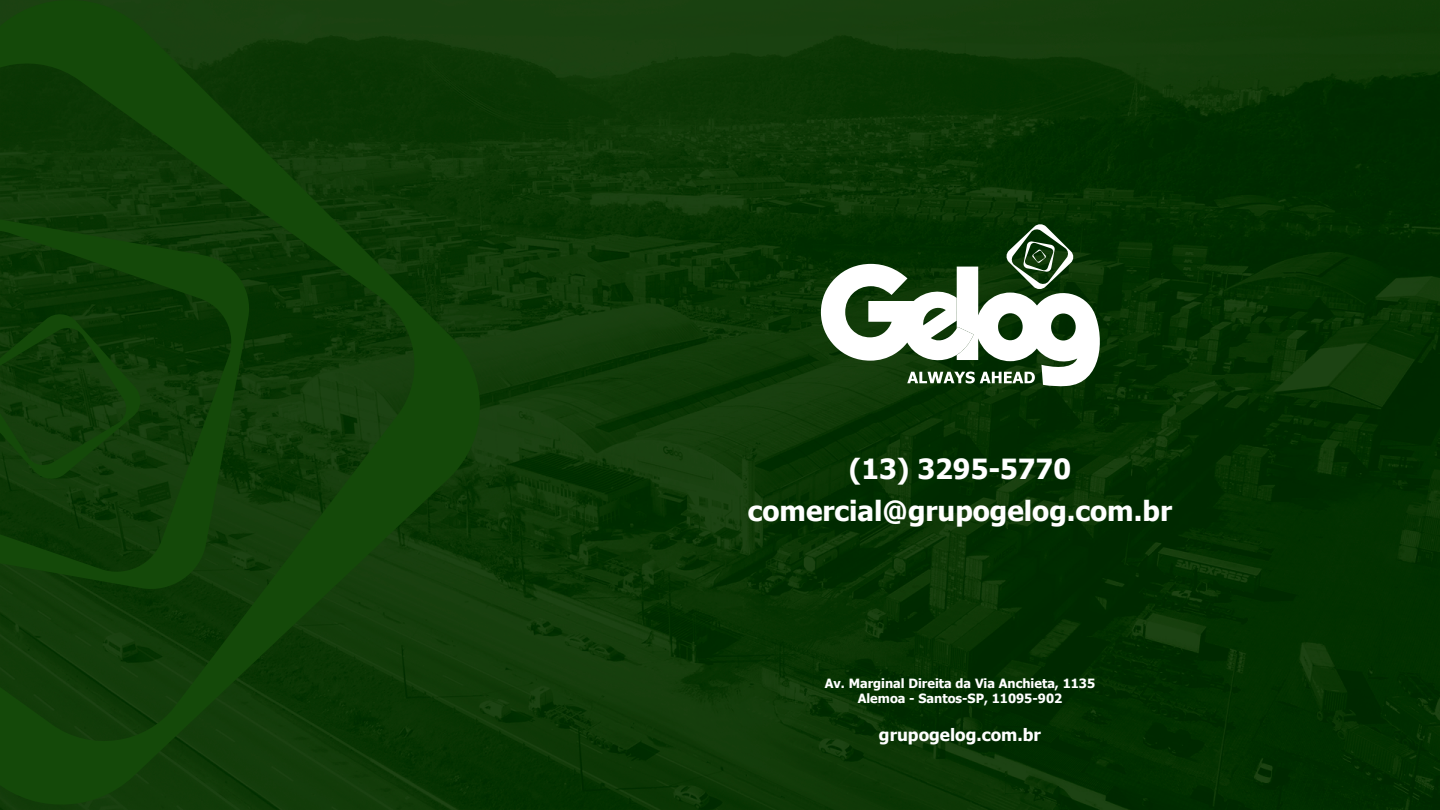
<style>
.page{position:relative;width:1440px;height:810px;background:#fff}
.page>*{position:absolute;margin:0;border:0;box-sizing:border-box;transform-origin:0 0}
.t1{font:700 27.75px "Tahoma";color:#fff}
.t2{font:700 17.02px "Tahoma";color:#fff}
.t3{font:700 12.75px/15.3px "Tahoma";color:#fff;text-align:center}
</style>
<div class="page">
<img style="left:490px;top:0;width:950px;height:810px">
<svg style="left:0;top:0;width:490px;height:810px;background:#103c08"></svg>
<svg style="left:0;top:209px;width:254px;height:384px;background:#0f3c07"></svg>
<svg style="left:0;top:312px;width:143px;height:169px;background:#103b08"></svg>
<svg style="left:821px;top:223px;width:284px;height:164px"></svg>
<h1 class="t1" style="left:849px;top:449px;width:224px">(13) 3295-5770</h1>
<h1 class="t1" style="left:748px;top:491px;width:426px">comercial@grupogelog.com.br</h1>
<p class="t3" style="left:825px;top:675px;width:272px">Av. Marginal Direita da Via Anchieta, 1135<br>Alemoa - Santos-SP, 11095-902</p>
<h2 class="t2" style="left:879px;top:723px;width:163px">grupogelog.com.br</h2>
</div>
